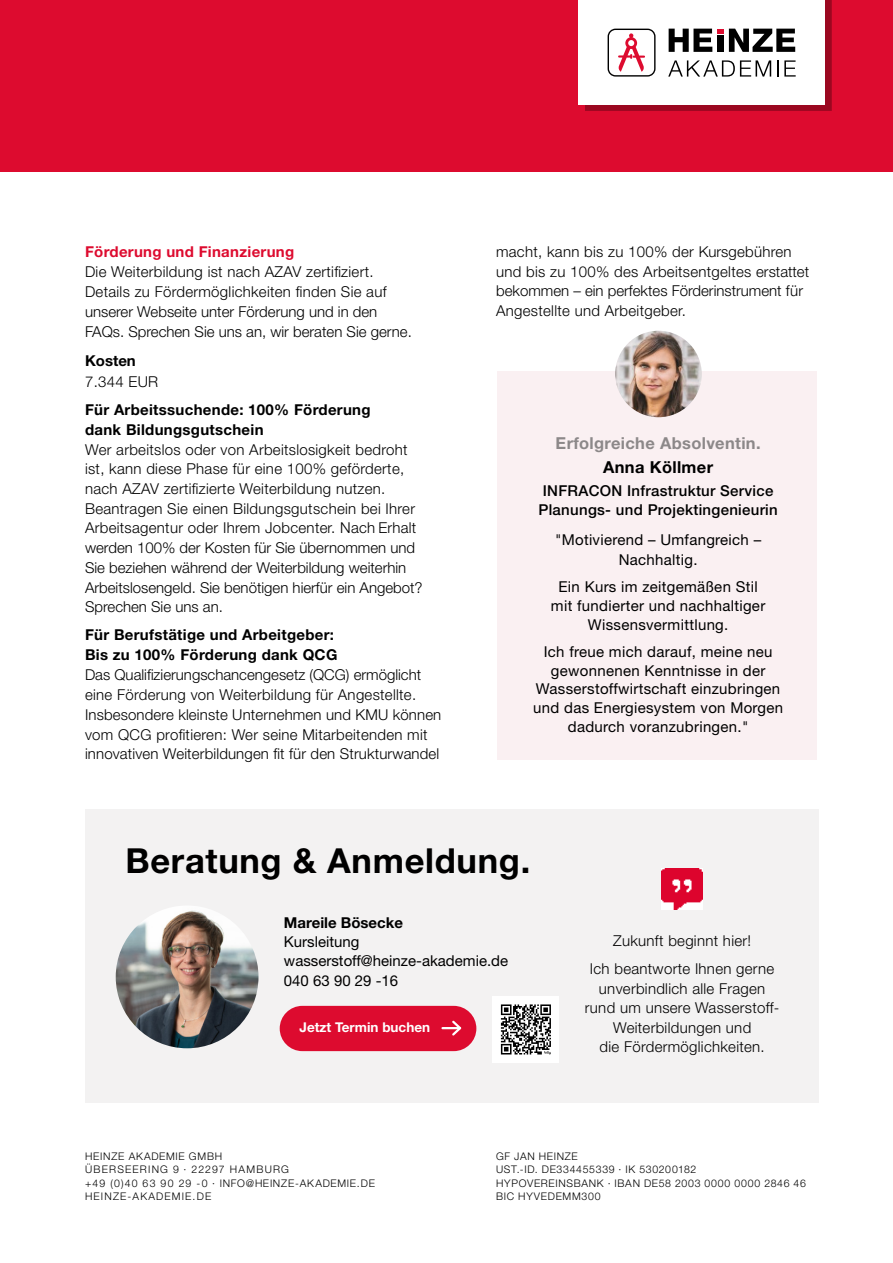
<style>
.page{position:relative;width:893px;height:1263px;background:#fff}
.page>*{position:absolute;margin:0;border:0;box-sizing:border-box;transform-origin:0 0}
.t1{font:700 34.5px "Helvetica Neue LT Pro";letter-spacing:.02em;color:#000}
.t2{font:700 16.5px "Helvetica Neue LT Pro";letter-spacing:.02em;color:#8c8889}
.t3{font:700 16.5px "Helvetica Neue LT Pro";letter-spacing:.02em;color:#000}
.t4{font:300 15px/19.6px "Helvetica Neue LT Pro";letter-spacing:.02em;color:#000}
.t5{font:15px/18.8px "Helvetica Neue LT Pro";letter-spacing:.02em;color:#000;text-align:center}
.t6{font:700 15px/19.6px "Helvetica Neue LT Pro";letter-spacing:.02em;color:#000}
.t7{font:500 15px/19.5px "Helvetica Neue LT Pro";letter-spacing:.02em;color:#000}
.t8{font:15px/19.2px "Helvetica Neue LT Pro";color:#000}
.t9{font:700 15px "Helvetica Neue LT Pro";letter-spacing:.02em;color:#dd0b2f}
.t10{font:700 15px "Helvetica Neue LT Pro";color:#000}
.t11{font:700 13.5px "Helvetica Neue LT Pro";color:#fff}
.t12{font:300 10.5px/13.5px "Helvetica Neue LT Pro";letter-spacing:.11em;color:#000}
.t13{font:300 10.5px/13.5px "Helvetica Neue LT Pro";letter-spacing:.07em;color:#000}
</style>
<div class="page">
<div style="left:498px;top:371px;width:319px;height:388px;background:#faf0f2"></div>
<div style="left:0;top:0;width:893px;height:171px;background:#dd0b2f"></div>
<div style="left:585px;top:0;width:246px;height:111px;background:#000;opacity:.3"></div>
<div style="left:578px;top:0;width:247px;height:104px;background:#fff"></div>
<svg style="left:668px;top:60px;width:103px;height:17px"></svg>
<svg style="left:777px;top:60px;width:19px;height:17px"></svg>
<svg style="left:669px;top:29px;width:43px;height:23px"></svg>
<svg style="left:718px;top:29px;width:77px;height:23px"></svg>
<svg style="left:608px;top:29px;width:47px;height:48px"></svg>
<div style="left:85px;top:809px;width:734px;height:293px;background:#f3f2f2"></div>
<img style="left:116px;top:905px;width:142px;height:143px;border-radius:71px">
<div style="left:493px;top:996px;width:66px;height:67px;background:#fff"></div>
<svg style="left:501px;top:1004px;width:50px;height:50px"></svg>
<div style="left:280px;top:1006px;width:196px;height:45px;background:#dd0b2f;border-radius:23px"></div>
<svg style="left:442px;top:1020px;width:20px;height:16px"></svg>
<img style="left:662px;top:868px;width:41px;height:41px">
<img style="left:615px;top:331px;width:87px;height:86px;border-radius:43px">
<p class="t9" style="left:85px;top:243px;width:211px">Förderung und Finanzierung</p>
<p class="t4" style="left:85px;top:262px;width:328px">Die Weiterbildung ist nach AZAV zertifiziert.<br>Details zu Fördermöglichkeiten finden Sie auf unserer Webseite unter Förderung und in den FAQs. Sprechen Sie uns an, wir beraten Sie gerne.</p>
<p class="t6" style="left:85px;top:350px;width:52px">Kosten</p>
<p class="t4" style="left:85px;top:372px;width:75px">7.344 EUR</p>
<p class="t6" style="left:85px;top:400px;width:287px">Für Arbeitssuchende: 100% Förderung dank Bildungsgutschein</p>
<p class="t4" style="left:85px;top:439px;width:339px">Wer arbeitslos oder von Arbeitslosigkeit bedroht ist, kann diese Phase für eine 100% geförderte, nach AZAV zertifizierte Weiterbildung nutzen.<br>Beantragen Sie einen Bildungsgutschein bei Ihrer Arbeitsagentur oder Ihrem Jobcenter. Nach Erhalt werden 100% der Kosten für Sie übernommen und Sie beziehen während der Weiterbildung weiterhin Arbeitslosengeld. Sie benötigen hierfür ein Angebot?<br>Sprechen Sie uns an.</p>
<p class="t6" style="left:85px;top:625px;width:254px">Für Berufstätige und Arbeitgeber:<br>Bis zu 100% Förderung dank QCG</p>
<p class="t4" style="left:85px;top:664px;width:358px">Das Qualifizierungschancengesetz (QCG) ermöglicht eine Förderung von Weiterbildung für Angestellte.<br>Insbesondere kleinste Unternehmen und KMU können vom QCG profitieren: Wer seine Mitarbeitenden mit innovativen Weiterbildungen fit für den Strukturwandel</p>
<p class="t4" style="left:496px;top:242px;width:315px">macht, kann bis zu 100% der Kursgebühren und bis zu 100% des Arbeitsentgeltes erstattet bekommen – ein perfektes Förderinstrument für Angestellte und Arbeitgeber.</p>
<p class="t2" style="left:556px;top:433px;width:206px">Erfolgreiche Absolventin.</p>
<p class="t3" style="left:603px;top:457px;width:111px">Anna Köllmer</p>
<p class="t7" style="left:538px;top:480px;width:241px">INFRACON Infrastruktur Service<br>Planungs- und Projektingenieurin</p>
<p class="t5" style="left:555px;top:530px;width:208px;line-height:19.5px">"Motivierend – Umfangreich –<br>Nachhaltig.</p>
<p class="t5" style="left:551px;top:577px;width:216px">Ein Kurs im zeitgemäßen Stil mit fundierter und nachhaltiger<br>Wissensvermittlung.</p>
<p class="t5" style="left:533px;top:642px;width:251px">Ich freue mich darauf, meine neu gewonnenen Kenntnisse in der<br>Wasserstoffwirtschaft einzubringen und das Energiesystem von Morgen dadurch voranzubringen."</p>
<h1 class="t1" style="left:125px;top:839px;width:406px">Beratung &amp; Anmeldung.</h1>
<p class="t10" style="left:284px;top:913px;width:121px">Mareile Bösecke</p>
<p class="t8" style="left:284px;top:932px;width:226px">Kursleitung wasserstoff@heinze-akademie.de<br>040 63 90 29 -16</p>
<p class="t11" style="left:300px;top:1019px;width:132px">Jetzt Termin buchen</p>
<p class="t4" style="left:590px;top:926px;width:186px;line-height:28px;text-align:center">Zukunft beginnt hier!<br>Ich beantworte Ihnen gerne</p>
<p class="t4" style="left:585px;top:978px;width:196px;text-align:center">unverbindlich alle Fragen rund um unsere Wasserstoff-<br>Weiterbildungen und<br>die Fördermöglichkeiten.</p>
<p class="t12" style="left:85px;top:1149px;width:291px">HEINZE AKADEMIE GMBH<br>ÜBERSEERING 9 · 22297 HAMBURG<br>+49 (0)40 63 90 29 -0 · INFO@HEINZE-AKADEMIE.DE<br>HEINZE-AKADEMIE.DE</p>
<p class="t13" style="left:496px;top:1149px;width:311px">GF JAN HEINZE<br>UST.-ID. DE334455339 · IK 530200182<br>HYPOVEREINSBANK · IBAN DE58 2003 0000 0000 2846 46<br>BIC HYVEDEMM300</p>
</div>
